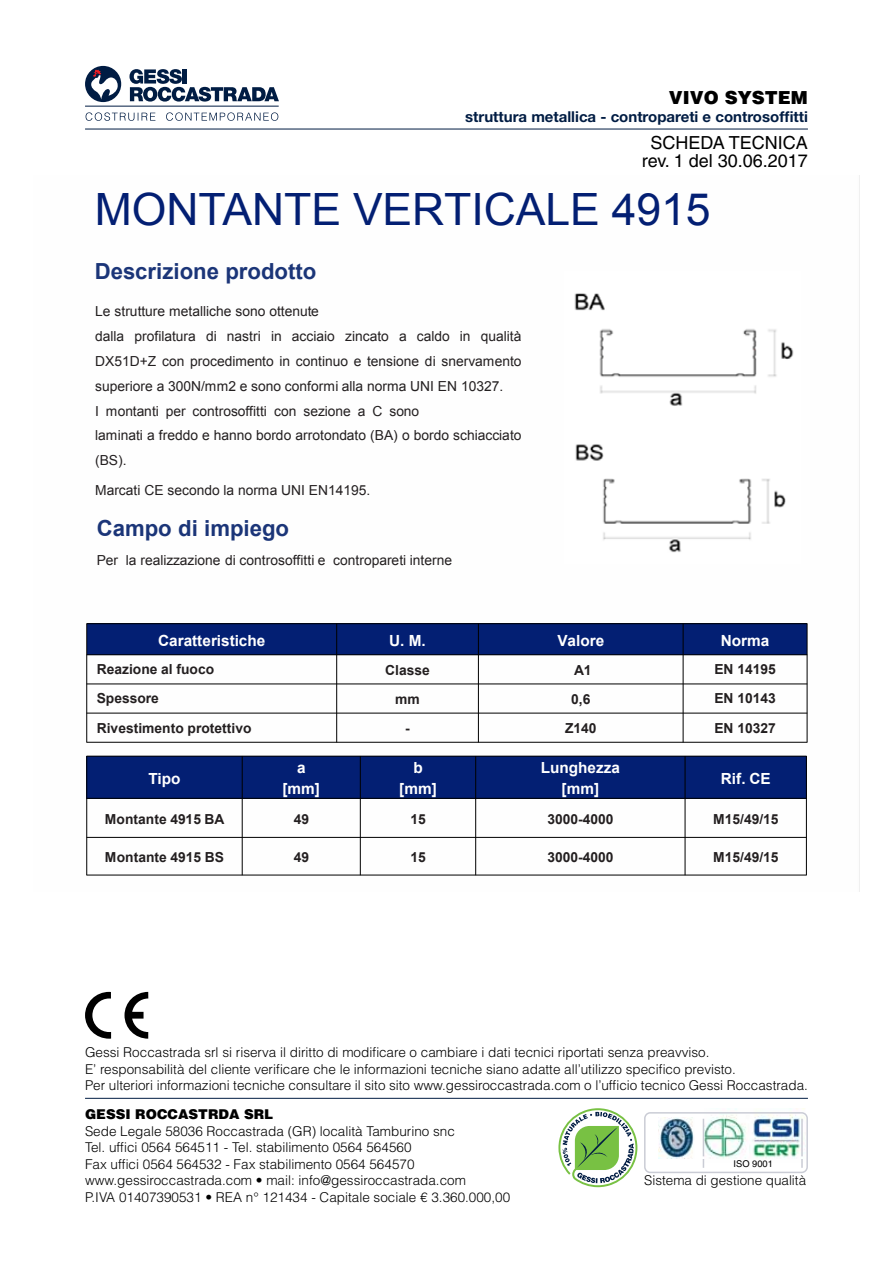
<style>
.page{position:relative;width:893px;height:1263px;background:#fff}
.page>*{position:absolute;margin:0;border:0;box-sizing:border-box;transform-origin:0 0}
.t1{font:44.55px "Arial";color:#031f73}
.t2{font:700 22.2px "Arial";color:#1b3578}
.t3{font:18px/18px "Helvetica";color:#000;text-align:center}
.t4{font:900 18px "Helvetica";color:#000}
.t5{font:700 15.3px/21px "Arial";color:#fff;text-align:center}
.t6{font:700 15px "Helvetica Neue";color:#001c43}
.t7{font:13.8px/25px "Arial";color:#231f20}
.t8{font:700 13.8px "Arial";color:#231f20}
.t9{font:300 13.5px/16.5px "Helvetica";color:#000}
.t10{font:900 13.5px "Helvetica";color:#000}
.t11{font:9.3px "Helvetica";color:#000}
.t12{font:8.4px "Arial";letter-spacing:.005em;color:#231f20}
</style>
<div class="page">
<img style="left:86px;top:175px;width:774px;height:717px">
<div style="left:87px;top:624px;width:250px;height:31px;background:#031f73"></div>
<div style="left:337px;top:624px;width:141px;height:31px;background:#031f73"></div>
<div style="left:478px;top:624px;width:205px;height:31px;background:#031f73"></div>
<div style="left:683px;top:624px;width:124px;height:31px;background:#031f73"></div>
<hr style="left:336px;top:623px;width:1px;height:32px;background:#000">
<hr style="left:336px;top:655px;width:1px;height:87px;background:#000">
<hr style="left:478px;top:623px;width:1px;height:32px;background:#000">
<hr style="left:478px;top:655px;width:1px;height:87px;background:#000">
<hr style="left:683px;top:623px;width:1px;height:119px;background:#000">
<hr style="left:87px;top:654px;width:720px;height:1px;background:#000">
<hr style="left:87px;top:684px;width:720px;height:1px;background:#000">
<hr style="left:87px;top:713px;width:720px;height:1px;background:#000">
<hr style="left:86px;top:623px;width:1px;height:119px;background:#000">
<hr style="left:807px;top:623px;width:1px;height:119px;background:#000">
<hr style="left:87px;top:623px;width:720px;height:1px;background:#000">
<hr style="left:87px;top:742px;width:720px;height:1px;background:#000">
<div style="left:87px;top:756px;width:155px;height:42px;background:#031f73"></div>
<div style="left:242px;top:756px;width:118px;height:42px;background:#031f73"></div>
<div style="left:360px;top:756px;width:116px;height:42px;background:#031f73"></div>
<div style="left:476px;top:756px;width:209px;height:42px;background:#031f73"></div>
<div style="left:685px;top:756px;width:121px;height:42px;background:#031f73"></div>
<hr style="left:242px;top:756px;width:1px;height:119px;background:#000">
<hr style="left:360px;top:756px;width:1px;height:119px;background:#000">
<hr style="left:475px;top:756px;width:1px;height:119px;background:#000">
<hr style="left:685px;top:756px;width:1px;height:119px;background:#000">
<hr style="left:87px;top:798px;width:719px;height:1px;background:#000">
<hr style="left:87px;top:837px;width:719px;height:1px;background:#000">
<hr style="left:86px;top:756px;width:1px;height:119px;background:#000">
<hr style="left:806px;top:756px;width:1px;height:119px;background:#000">
<hr style="left:87px;top:756px;width:719px;height:1px;background:#000">
<hr style="left:87px;top:875px;width:719px;height:1px;background:#000">
<img style="left:564px;top:272px;width:237px;height:291px">
<hr style="left:85px;top:1098px;width:723px;height:1px;background:#001c43">
<hr style="left:85px;top:129px;width:723px;height:1px;background:#001c43">
<svg style="left:129px;top:69px;width:150px;height:33px"></svg>
<div style="left:85px;top:66px;width:36px;height:36px;background:#001c43;border-radius:50%"></div>
<svg style="left:90px;top:69px;width:28px;height:31px"></svg>
<svg style="left:86px;top:112px;width:192px;height:9px"></svg>
<hr style="left:85px;top:106px;width:194px;height:1px;background:#001c43">
<svg style="left:558px;top:1108px;width:79px;height:79px"></svg>
<img style="left:704px;top:1108px;width:101px;height:54px">
<img style="left:658px;top:1117px;width:36px;height:41px">
<div style="left:644px;top:1112px;width:164px;height:61px;border:2px solid #caccd5;border-radius:6px"></div>
<hr style="left:703px;top:1119px;width:1px;height:37px;background:#caccd5">
<hr style="left:801px;top:1119px;width:2px;height:37px;background:#caccd5">
<svg style="left:801px;top:1159px;width:2px;height:9px"></svg>
<svg style="left:85px;top:992px;width:26px;height:47px"></svg>
<svg style="left:125px;top:992px;width:23px;height:47px"></svg>
<h3 class="t4" style="left:669px;top:85px;width:140px">VIVO SYSTEM</h3>
<p class="t6" style="left:465px;top:107px;width:344px">struttura metallica - contropareti e controsoffitti</p>
<h3 class="t3" style="left:642px;top:134px;width:168px">SCHEDA TECNICA rev. 1 del 30.06.2017</h3>
<h1 class="t1" style="left:95px;top:180px;width:617px">MONTANTE VERTICALE 4915</h1>
<h2 class="t2" style="left:95px;top:257px;width:223px">Descrizione prodotto</h2>
<p class="t7" style="left:95px;top:298px;width:428px">Le strutture metalliche sono ottenute<br>dalla profilatura di nastri in acciaio zincato a caldo in qualità DX51D+Z con procedimento in continuo e tensione di snervamento superiore a 300N/mm2 e sono conformi alla norma UNI EN 10327.<br>I montanti per controsoffitti con sezione a C sono<br>laminati a freddo e hanno bordo arrotondato (BA) o bordo schiacciato (BS).</p>
<p class="t7" style="left:95px;top:478px;width:277px">Marcati CE secondo la norma UNI EN14195.</p>
<h2 class="t2" style="left:97px;top:513px;width:194px">Campo di impiego</h2>
<p class="t7" style="left:97px;top:547px;width:357px">Per la realizzazione di controsoffitti e contropareti interne</p>
<p class="t5" style="left:158px;top:630px;width:109px">Caratteristiche</p>
<p class="t5" style="left:389px;top:630px;width:38px">U. M.</p>
<p class="t5" style="left:557px;top:630px;width:48px">Valore</p>
<p class="t5" style="left:721px;top:630px;width:50px">Norma</p>
<p class="t8" style="left:97px;top:660px;width:119px">Reazione al fuoco</p>
<p class="t8" style="left:385px;top:661px;width:46px">Classe</p>
<p class="t8" style="left:574px;top:661px;width:19px">A1</p>
<p class="t8" style="left:714px;top:660px;width:63px">EN 14195</p>
<p class="t8" style="left:97px;top:689px;width:64px">Spessore</p>
<p class="t8" style="left:395px;top:690px;width:26px">mm</p>
<p class="t8" style="left:571px;top:690px;width:21px">0,6</p>
<p class="t8" style="left:714px;top:689px;width:63px">EN 10143</p>
<p class="t8" style="left:97px;top:718px;width:156px">Rivestimento protettivo</p>
<p class="t8" style="left:405px;top:719px;width:6px">-</p>
<p class="t8" style="left:565px;top:719px;width:33px">Z140</p>
<p class="t8" style="left:714px;top:718px;width:63px">EN 10327</p>
<p class="t5" style="left:148px;top:768px;width:34px">Tipo</p>
<p class="t5" style="left:282px;top:757px;width:39px">a [mm]</p>
<p class="t5" style="left:399px;top:757px;width:39px">b [mm]</p>
<p class="t5" style="left:541px;top:757px;width:81px">Lunghezza [mm]</p>
<p class="t5" style="left:721px;top:768px;width:51px">Rif. CE</p>
<p class="t8" style="left:105px;top:809px;width:121px">Montante 4915 BA</p>
<p class="t8" style="left:294px;top:809px;width:17px">49</p>
<p class="t8" style="left:410px;top:809px;width:17px">15</p>
<p class="t8" style="left:547px;top:809px;width:67px">3000-4000</p>
<p class="t8" style="left:713px;top:809px;width:67px">M15/49/15</p>
<p class="t8" style="left:105px;top:848px;width:121px">Montante 4915 BS</p>
<p class="t8" style="left:294px;top:848px;width:17px">49</p>
<p class="t8" style="left:410px;top:848px;width:17px">15</p>
<p class="t8" style="left:548px;top:848px;width:67px">3000-4000</p>
<p class="t8" style="left:713px;top:848px;width:67px">M15/49/15</p>
<p class="t9" style="left:85px;top:1044px;width:724px">Gessi Roccastrada srl si riserva il diritto di modificare o cambiare i dati tecnici riportati senza preavviso.<br>E’ responsabilità del cliente verificare che le informazioni tecniche siano adatte all’utilizzo specifico previsto.<br>Per ulteriori informazioni tecniche consultare il sito sito www.gessiroccastrada.com o l’ufficio tecnico Gessi Roccastrada.</p>
<p class="t12" style="left:97px;top:1082px;width:702px">FIBRAN S.p.A. si riserva il diritto di modificare o cambiare i dati tecnici riportati senza preavviso. E’ responsabilità del cliente verificare che le informazioni tecniche siano adatte all’utilizzo</p>
<p class="t12" style="left:99px;top:1108px;width:43px">03/07/2015</p>
<p class="t10" style="left:85px;top:1105px;width:190px">GESSI ROCCASTRDA SRL</p>
<p class="t9" style="left:85px;top:1122px;width:427px">Sede Legale 58036 Roccastrada (GR) località Tamburino snc<br>Tel. uffici 0564 564511 - Tel. stabilimento 0564 564560<br>Fax uffici 0564 564532 - Fax stabilimento 0564 564570 www.gessiroccastrada.com • mail: info@gessiroccastrada.com<br>P.IVA 01407390531 • REA n° 121434 - Capitale sociale € 3.360.000,00</p>
<p class="t11" style="left:734px;top:1159px;width:41px">ISO 9001</p>
<p class="t9" style="left:644px;top:1172px;width:163px">Sistema di gestione qualità</p>
</div>
